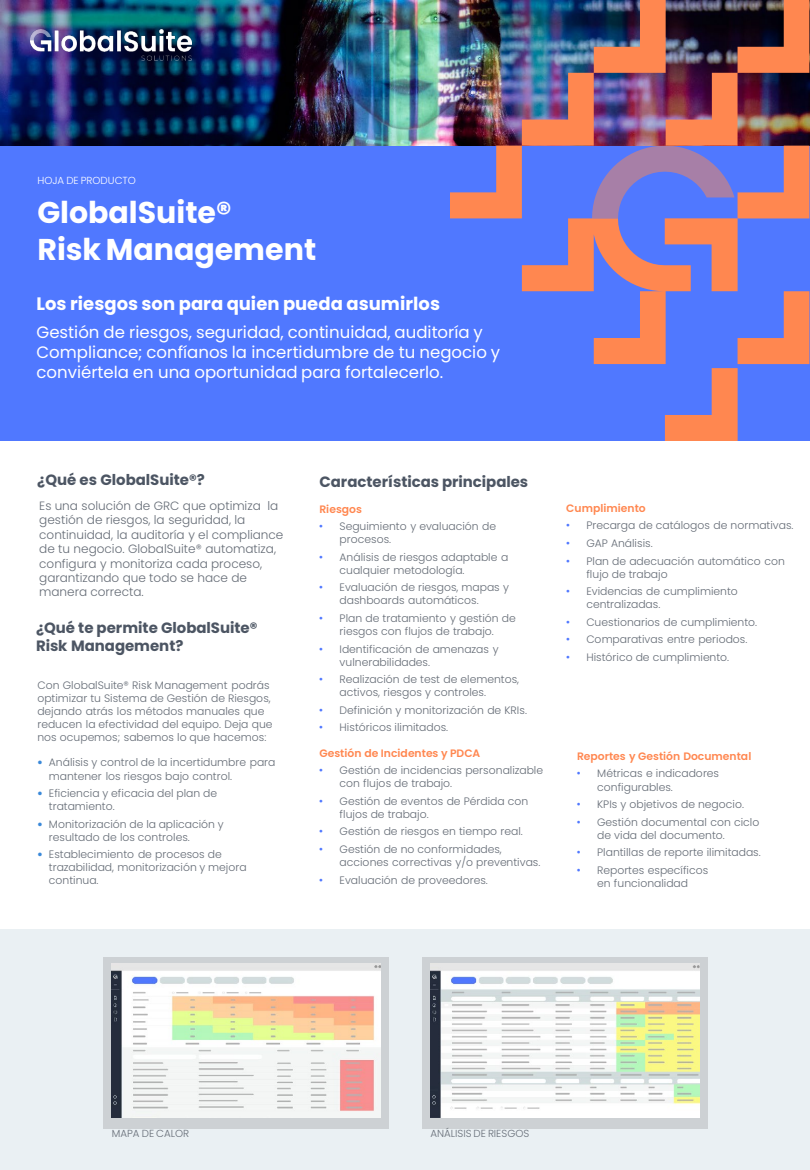
<style>
.page{position:relative;width:810px;height:1170px;background:#fff}
.page>*{position:absolute;margin:0;border:0;box-sizing:border-box;transform-origin:0 0}
.t1{font:700 30px "Poppins";color:#fff}
.t2{font:700 18px "Poppins";color:#fff}
.t3{font:16.5px/19.8px "Poppins";color:#fff}
.t4{font:700 15px/18px "Poppins";letter-spacing:-.005em;color:#4c5563}
.t5{font:300 12px/14.4px "Poppins";letter-spacing:-.005em;color:#656c76}
.t6{font:300 10.8px/12.9px "Poppins";color:#656c76}
.t7{font:600 10.8px "Poppins";color:#ff8750}
.t8{font:300 10.2px "Poppins";color:#656c76}
.t9{font:300 10.2px "Poppins";color:#fff}
.s1{font-weight:900;color:#3b89d9}
.s2{font-family:"Arial";font-weight:400;color:#5078ff}
</style>
<div class="page">
<img style="left:0;top:0;width:450px;height:147px">
<div style="left:0;top:929px;width:810px;height:241px;background:#eaf0f3"></div>
<div style="left:0;top:147px;width:810px;height:294px;background:#5078ff"></div>
<img style="left:30px;top:30px;width:161px;height:30px">
<div style="left:104px;top:957px;width:285px;height:172px;background:#231f20;opacity:.15"></div>
<img style="left:112px;top:964px;width:269px;height:154px">
<div style="left:422px;top:957px;width:285px;height:172px;background:#231f20;opacity:.15"></div>
<img style="left:430px;top:964px;width:269px;height:154px">
<img style="left:450px;top:0;width:72px;height:218px">
<img style="left:522px;top:0;width:287px;height:441px">
<p class="t9" style="left:37px;top:175px;width:100px">HOJA DE PRODUCTO</p>
<h1 class="t1" style="left:37px;top:195px;width:196px">GlobalSuite®</h1>
<h1 class="t1" style="left:37px;top:232px;width:280px">Risk Management</h1>
<p class="t2" style="left:36px;top:293px;width:405px">Los riesgos son para quien pueda asumirlos</p>
<p class="t3" style="left:36px;top:323px;width:465px">Gestión de riesgos, seguridad, continuidad, auditoría y<br>Compliance; confíanos la incertidumbre de tu negocio y conviértela en una oportunidad para fortalecerlo.</p>
<p class="t4" style="left:37px;top:471px;width:169px">¿Qué es GlobalSuite®?</p>
<p class="t5" style="left:39px;top:499px;width:246px">Es una solución de GRC que optimiza la gestión de riesgos, la seguridad, la continuidad, la auditoría y el compliance de tu negocio. GlobalSuite® automatiza, configura y monitoriza cada proceso, garantizando que todo se hace de manera correcta.</p>
<p class="t4" style="left:36px;top:619px;width:223px">¿Qué te permite GlobalSuite®<br>Risk Management?</p>
<p class="t6" style="left:37px;top:679px;width:237px">Con GlobalSuite® Risk Management podrás optimizar tu Sistema de Gestión de Riesgos, dejando atrás los métodos manuales que reducen la efectividad del equipo. Deja que nos ocupemos; sabemos lo que hacemos:</p>
<p class="t6" style="left:49px;top:756px;width:228px;text-indent:-12px"><span class="s1">•</span> Análisis y control de la incertidumbre para mantener los riesgos bajo control.</p>
<p class="t6" style="left:49px;top:787px;width:170px;text-indent:-12px"><span class="s1">•</span> Eficiencia y eficacia del plan de tratamiento.</p>
<p class="t6" style="left:49px;top:818px;width:176px;text-indent:-12px"><span class="s1">•</span> Monitorización de la aplicación y resultado de los controles.</p>
<p class="t6" style="left:49px;top:848px;width:199px;text-indent:-12px"><span class="s1">•</span> Establecimiento de procesos de trazabilidad, monitorización y mejora continua.</p>
<p class="t4" style="left:319px;top:473px;width:210px">Características principales</p>
<p class="t7" style="left:319px;top:503px;width:44px">Riesgos</p>
<p class="t6" style="left:340px;top:520px;width:158px;text-indent:-20px"><span class="s2">•</span> Seguimiento y evaluación de procesos.</p>
<p class="t6" style="left:340px;top:551px;width:170px;text-indent:-20px"><span class="s2">•</span> Análisis de riesgos adaptable a cualquier metodología.</p>
<p class="t6" style="left:340px;top:581px;width:171px;text-indent:-20px"><span class="s2">•</span> Evaluación de riesgos, mapas y dashboards automáticos.</p>
<p class="t6" style="left:319px;top:612px;width:198px;text-align:center"><span class="s2">•</span> Plan de tratamiento y gestión de riesgos con flujos de trabajo.</p>
<p class="t6" style="left:340px;top:642px;width:161px;text-indent:-20px"><span class="s2">•</span> Identificación de amenazas y vulnerabilidades.</p>
<p class="t6" style="left:340px;top:673px;width:181px;text-indent:-20px"><span class="s2">•</span> Realización de test de elementos, activos, riesgos y controles.</p>
<p class="t6" style="left:319px;top:704px;width:209px"><span class="s2">•</span> Definición y monitorización de KRIs.</p>
<p class="t6" style="left:319px;top:721px;width:131px"><span class="s2">•</span> Históricos ilimitados.</p>
<p class="t7" style="left:319px;top:746px;width:162px">Gestión de Incidentes y PDCA</p>
<p class="t6" style="left:340px;top:764px;width:205px;text-indent:-20px"><span class="s2">•</span> Gestión de incidencias personalizable con flujos de trabajo.</p>
<p class="t6" style="left:340px;top:794px;width:190px;text-indent:-20px"><span class="s2">•</span> Gestión de eventos de Pérdida con flujos de trabajo.</p>
<p class="t6" style="left:319px;top:825px;width:205px"><span class="s2">•</span> Gestión de riesgos en tiempo real.</p>
<p class="t6" style="left:340px;top:843px;width:202px;text-indent:-20px"><span class="s2">•</span> Gestión de no conformidades, acciones correctivas y/o preventivas.</p>
<p class="t6" style="left:319px;top:873px;width:170px"><span class="s2">•</span> Evaluación de proveedores.</p>
<p class="t7" style="left:566px;top:502px;width:81px">Cumplimiento</p>
<p class="t6" style="left:566px;top:519px;width:229px"><span class="s2">•</span> Precarga de catálogos de normativas.</p>
<p class="t6" style="left:566px;top:537px;width:88px"><span class="s2">•</span> GAP Análisis.</p>
<p class="t6" style="left:586px;top:555px;width:200px;text-indent:-20px"><span class="s2">•</span> Plan de adecuación automático con flujo de trabajo</p>
<p class="t6" style="left:586px;top:585px;width:153px;text-indent:-20px"><span class="s2">•</span> Evidencias de cumplimiento centralizadas.</p>
<p class="t6" style="left:566px;top:616px;width:193px"><span class="s2">•</span> Cuestionarios de cumplimiento.</p>
<p class="t6" style="left:566px;top:633px;width:183px"><span class="s2">•</span> Comparativas entre periodos.</p>
<p class="t6" style="left:566px;top:651px;width:165px"><span class="s2">•</span> Histórico de cumplimiento.</p>
<p class="t7" style="left:577px;top:750px;width:176px">Reportes y Gestión Documental</p>
<p class="t6" style="left:597px;top:767px;width:123px;text-indent:-20px"><span class="s2">•</span> Métricas e indicadores configurables.</p>
<p class="t6" style="left:577px;top:798px;width:169px"><span class="s2">•</span> KPIs y objetivos de negocio.</p>
<p class="t6" style="left:597px;top:815px;width:164px;text-indent:-20px"><span class="s2">•</span> Gestión documental con ciclo de vida del documento.</p>
<p class="t6" style="left:577px;top:846px;width:185px"><span class="s2">•</span> Plantillas de reporte ilimitadas.</p>
<p class="t6" style="left:577px;top:864px;width:133px;text-align:center"><span class="s2">•</span> Reportes específicos en funcionalidad</p>
<p class="t8" style="left:112px;top:1128px;width:79px">MAPA DE CALOR</p>
<p class="t8" style="left:430px;top:1128px;width:101px">ANÁLISIS DE RIESGOS</p>
</div>
